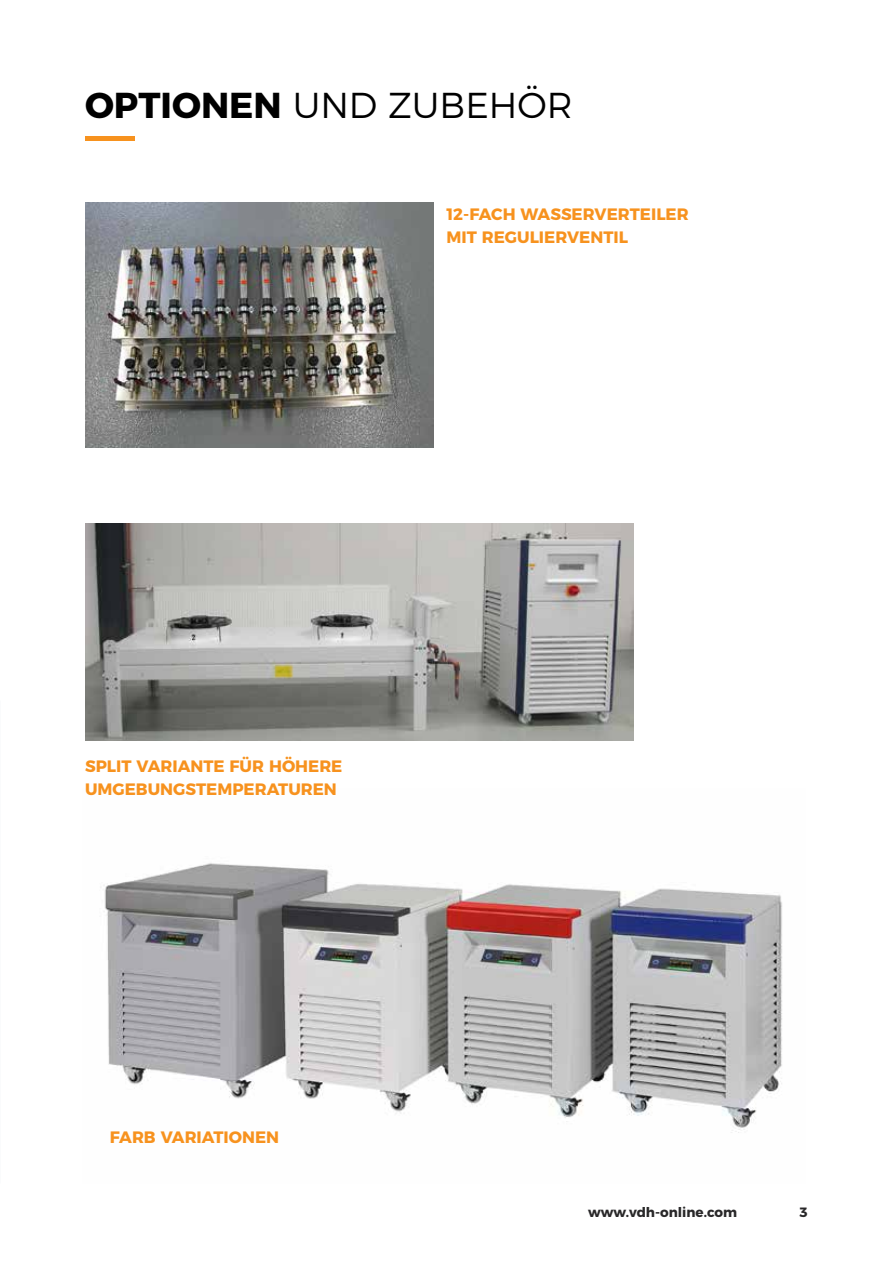
<style>
.page{position:relative;width:893px;height:1263px;background:#fff}
.page>*{position:absolute;margin:0;border:0;box-sizing:border-box;transform-origin:0 0}
.t1{font:300 36px "Montserrat";color:#000}
.t2{font:700 16.5px/22.5px "Montserrat";color:#f7921e}
.t3{font:700 13.5px "Montserrat";color:#292829}
.s1{font-weight:700}
</style>
<div class="page">
<img style="left:100px;top:863px;width:682px;height:270px">
<hr style="left:85px;top:136px;width:50px;height:4px;background:#f7921e">
<img style="left:85px;top:202px;width:349px;height:246px">
<img style="left:85px;top:524px;width:549px;height:217px">
<h1 class="t1" style="left:85px;top:77px;width:489px"><span class="s1">OPTIONEN</span> UND ZUBEHÖR</h1>
<p class="t2" style="left:446px;top:202px;width:244px">12-FACH WASSERVERTEILER<br>MIT REGULIERVENTIL</p>
<p class="t2" style="left:85px;top:754px;width:259px">SPLIT VARIANTE FÜR HÖHERE<br>UMGEBUNGSTEMPERATUREN</p>
<p class="t2" style="left:110px;top:1124px;width:171px">FARB VARIATIONEN</p>
<p class="t3" style="left:588px;top:1200px;width:150px">www.vdh-online.com</p>
<p class="t3" style="left:799px;top:1200px;width:10px">3</p>
</div>
